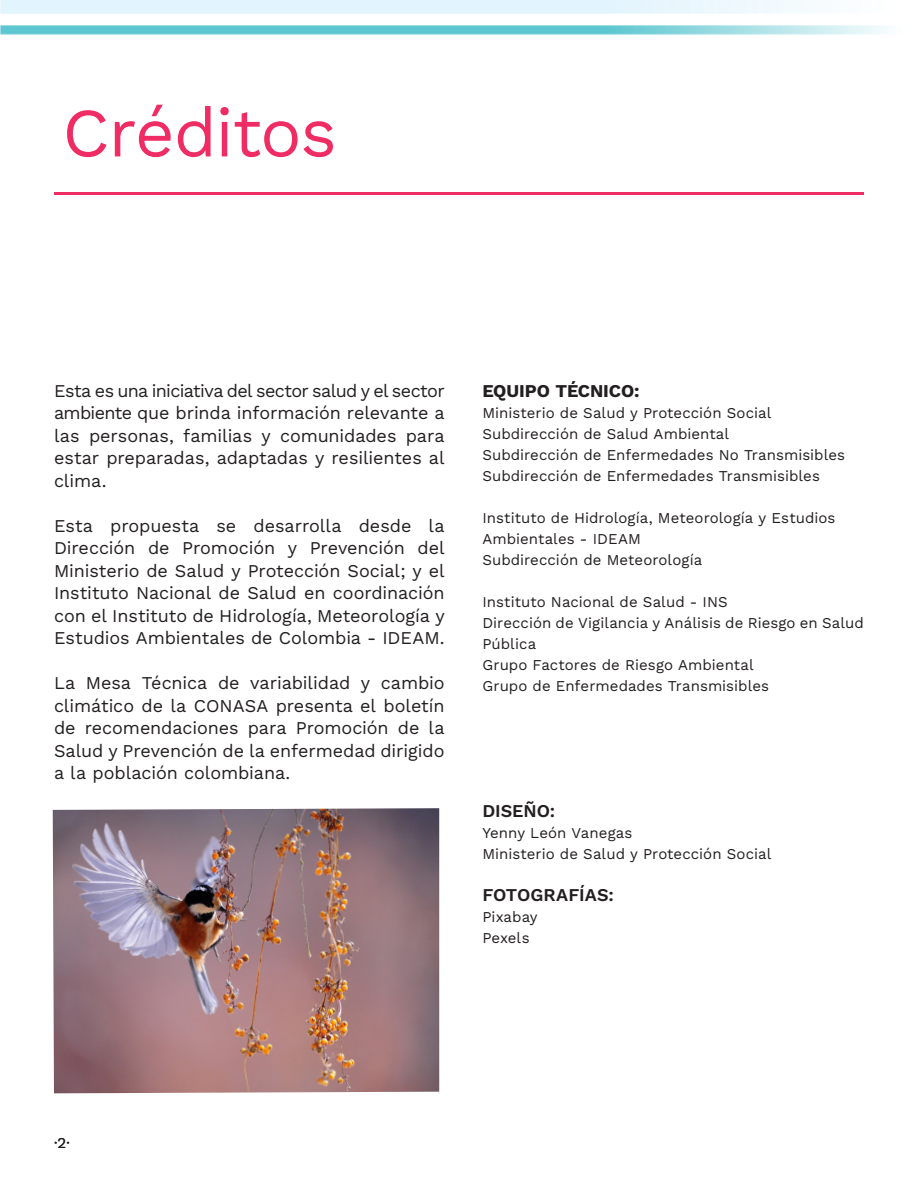
<style>
.page{position:relative;width:918px;height:1188px;background:#fff}
.page>*{position:absolute;margin:0;border:0;box-sizing:border-box;transform-origin:0 0}
.t1{font:69px "Work Sans";letter-spacing:-.02em;color:#ef2c64}
.t2{font:18px/22.5px "Work Sans";letter-spacing:-.005em;color:#231f20;text-align:justify}
.t3{font:15px/21px "Work Sans";letter-spacing:.005em;color:#231f20}
</style>
<div class="page">
<img style="left:0;top:0;width:886px;height:34px">
<hr style="left:54px;top:192px;width:810px;height:3px;background:#ef2c64">
<img style="left:53px;top:808px;width:386px;height:285px">
<p class="t1" style="left:62px;top:81px;width:276px">Créditos</p>
<p class="t2" style="left:54px;top:379px;width:392px">Esta es una iniciativa del sector salud y el sector ambiente que brinda información relevante a las personas, familias y comunidades para estar preparadas, adaptadas y resilientes al clima.</p>
<p class="t2" style="left:54px;top:514px;width:392px">Esta propuesta se desarrolla desde la Dirección de Promoción y Prevención del Ministerio de Salud y Protección Social; y el Instituto Nacional de Salud en coordinación con el Instituto de Hidrología, Meteorología y Estudios Ambientales de Colombia - IDEAM.</p>
<p class="t2" style="left:54px;top:671px;width:392px">La Mesa Técnica de variabilidad y cambio climático de la CONASA presenta el boletín de recomendaciones para Promoción de la Salud y Prevención de la enfermedad dirigido a la población colombiana.</p>
<p class="t2" style="left:482px;top:379px;width:159px">EQUIPO TÉCNICO:</p>
<p class="t3" style="left:482px;top:402px;width:290px">Ministerio de Salud y Protección Social</p>
<p class="t3" style="left:482px;top:423px;width:248px">Subdirección de Salud Ambiental</p>
<p class="t3" style="left:482px;top:444px;width:364px">Subdirección de Enfermedades No Transmisibles</p>
<p class="t3" style="left:482px;top:465px;width:339px">Subdirección de Enfermedades Transmisibles</p>
<p class="t3" style="left:482px;top:507px;width:355px">Instituto de Hidrología, Meteorología y Estudios</p>
<p class="t3" style="left:482px;top:528px;width:160px">Ambientales - IDEAM</p>
<p class="t3" style="left:482px;top:549px;width:221px">Subdirección de Meteorología</p>
<p class="t3" style="left:482px;top:591px;width:247px">Instituto Nacional de Salud - INS</p>
<p class="t3" style="left:482px;top:612px;width:383px">Dirección de Vigilancia y Análisis de Riesgo en Salud<br>Pública</p>
<p class="t3" style="left:482px;top:654px;width:273px">Grupo Factores de Riesgo Ambiental</p>
<p class="t3" style="left:482px;top:675px;width:288px">Grupo de Enfermedades Transmisibles</p>
<p class="t2" style="left:482px;top:799px;width:74px">DISEÑO:</p>
<p class="t3" style="left:482px;top:822px;width:152px">Yenny León Vanegas</p>
<p class="t3" style="left:482px;top:843px;width:290px">Ministerio de Salud y Protección Social</p>
<p class="t2" style="left:482px;top:883px;width:133px">FOTOGRAFÍAS:</p>
<p class="t3" style="left:482px;top:906px;width:57px">Pixabay</p>
<p class="t3" style="left:482px;top:927px;width:49px">Pexels</p>
<p class="t3" style="left:54px;top:1132px;width:17px">·2·</p>
</div>
